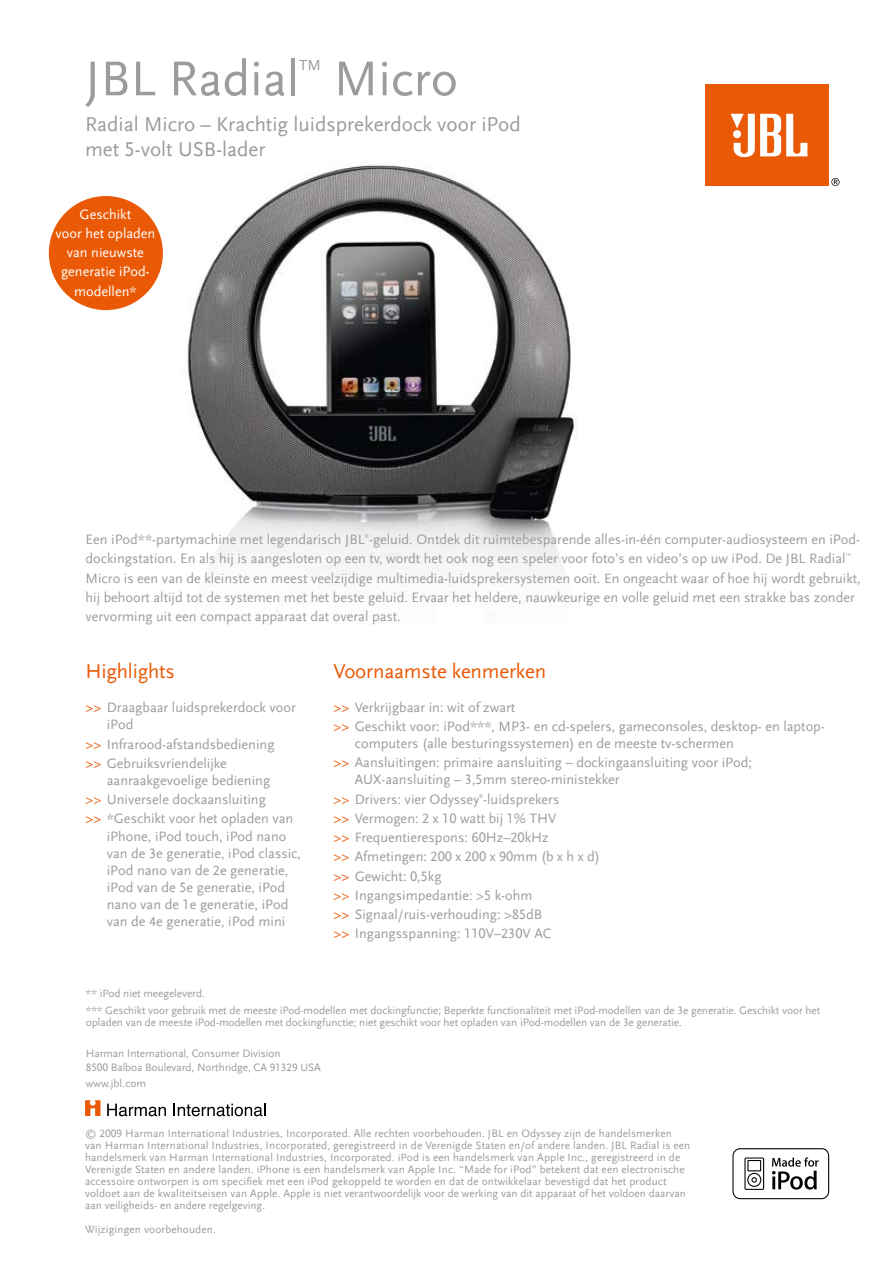
<style>
.page{position:relative;width:893px;height:1263px;background:#fff}
.page>*{position:absolute;margin:0;border:0;box-sizing:border-box;transform-origin:0 0}
.t1{font:51px "Scala Sans LF";color:#9c9c9c}
.t2{font:21px/25.2px "Scala Sans LF";color:#9c9c9c}
.t3{font:21px "Scala Sans LF";letter-spacing:-.01em;color:#ea5a06}
.t4{font:15.3px "Scala Sans LF";color:#9c9c9c}
.t5{font:14.25px/19.2px "Scala Sans LF";color:#9c9c9c}
.t6{font:14.25px/19.2px "Scala Sans LF";color:#fff;text-align:center}
.t7{font:11.25px/12px "Scala Sans LF";letter-spacing:.01em;color:#9c9c9c}
.t8{font:4.2px "Scala Sans LF";color:#9c9c9c}
.s1{color:#ea5a06}
</style>
<div class="page">
<img style="left:187px;top:165px;width:388px;height:413px">
<svg style="left:85px;top:1100px;width:15px;height:16px"></svg>
<svg style="left:107px;top:1104px;width:59px;height:12px"></svg>
<svg style="left:174px;top:1103px;width:92px;height:13px"></svg>
<svg style="left:732px;top:1148px;width:97px;height:51px"></svg>
<div style="left:733px;top:1149px;width:95px;height:49px;background:#fff;border-radius:7px"></div>
<svg style="left:744px;top:1157px;width:20px;height:33px"></svg>
<svg style="left:772px;top:1157px;width:47px;height:32px"></svg>
<div style="left:49px;top:196px;width:114px;height:114px;background:#ea5a06;border-radius:50%"></div>
<div style="left:705px;top:84px;width:124px;height:102px;background:#ea5a06"></div>
<svg style="left:731px;top:114px;width:76px;height:43px"></svg>
<svg style="left:831px;top:178px;width:8px;height:8px"></svg>
<h1 class="t1" style="left:85px;top:51px;width:216px">JBL Radial</h1>
<p class="t4" style="left:299px;top:57px;width:23px">TM</p>
<h1 class="t1" style="left:334px;top:51px;width:126px">Micro</h1>
<h2 class="t2" style="left:85px;top:112px;width:437px">Radial Micro – Krachtig luidsprekerdock voor iPod met 5-volt USB-lader</h2>
<p class="t6" style="left:55px;top:205px;width:101px">Geschikt<br>voor het opladen van nieuwste generatie iPod&shy;modellen*</p>
<p class="t5" style="left:86px;top:530px;width:776px">Een iPod**-partymachine met legendarisch JBL -geluid. Ontdek dit ruimtebesparende alles-in-één computer-audiosysteem en iPod-</p>
<p class="t8" style="left:365px;top:533px;width:6px">®</p>
<p class="t5" style="left:86px;top:549px;width:762px">dockingstation. En als hij is aangesloten op een tv, wordt het ook nog een speler voor foto’s en video’s op uw iPod. De JBL Radial</p>
<p class="t8" style="left:846px;top:553px;width:8px">TM</p>
<p class="t5" style="left:86px;top:569px;width:777px">Micro is een van de kleinste en meest veelzijdige multimedia-luidsprekersystemen ooit. En ongeacht waar of hoe hij wordt gebruikt, hij behoort altijd tot de systemen met het beste geluid. Ervaar het heldere, nauwkeurige en volle geluid met een strakke bas zonder vervorming uit een compact apparaat dat overal past.</p>
<h2 class="t3" style="left:86px;top:660px;width:91px">Highlights</h2>
<p class="t5" style="left:107px;top:699px;width:191px;line-height:17.1px;text-indent:-21px"><span class="s1">&gt;&gt;</span> Draagbaar luidsprekerdock voor iPod</p>
<p class="t5" style="left:86px;top:735px;width:191px"><span class="s1">&gt;&gt;</span> Infrarood-afstandsbediening <span class="s1">&gt;&gt;</span> Gebruiksvriendelijke</p>
<p class="t5" style="left:86px;top:771px;width:209px;text-indent:21px">aanraakgevoelige bediening<br><span class="s1">&gt;&gt;</span> Universele dockaansluiting<br><span class="s1">&gt;&gt;</span> *Geschikt voor het opladen van</p>
<p class="t5" style="left:107px;top:828px;width:196px;line-height:17.1px">iPhone, iPod touch, iPod nano van de 3e generatie, iPod classic, iPod nano van de 2e generatie, iPod van de 5e generatie, iPod nano van de 1e generatie, iPod van de 4e generatie, iPod mini</p>
<h2 class="t3" style="left:334px;top:659px;width:214px">Voornaamste kenmerken</h2>
<p class="t5" style="left:334px;top:698px;width:493px"><span class="s1">&gt;&gt;</span> Verkrijgbaar in: wit of zwart<br><span class="s1">&gt;&gt;</span> Geschikt voor: iPod***, MP3- en cd-spelers, gameconsoles, desktop- en laptop-</p>
<p class="t5" style="left:334px;top:734px;width:420px;text-align:center">computers (alle besturingssystemen) en de meeste tv-schermen<br><span class="s1">&gt;&gt;</span> Aansluitingen: primaire aansluiting – dockingaansluiting voor iPod;</p>
<p class="t5" style="left:334px;top:770px;width:288px;text-indent:21px">AUX-aansluiting – 3,5mm stereo-ministekker <span class="s1">&gt;&gt;</span> Drivers: vier Odyssey -luidsprekers</p>
<p class="t8" style="left:479px;top:793px;width:6px">®</p>
<p class="t5" style="left:334px;top:809px;width:268px"><span class="s1">&gt;&gt;</span> Vermogen: 2 x 10 watt bij 1% THV<br><span class="s1">&gt;&gt;</span> Frequentierespons: 60Hz–20kHz<br><span class="s1">&gt;&gt;</span> Afmetingen: 200 x 200 x 90mm (b x h x d) <span class="s1">&gt;&gt;</span> Gewicht: 0,5kg<br><span class="s1">&gt;&gt;</span> Ingangsimpedantie: &gt;5 k-ohm<br><span class="s1">&gt;&gt;</span> Signaal/ruis-verhouding: &gt;85dB<br><span class="s1">&gt;&gt;</span> Ingangsspanning: 110V–230V AC</p>
<p class="t7" style="left:86px;top:986px;width:736px;line-height:16.2px">** iPod niet meegeleverd.<br>*** Geschikt voor gebruik met de meeste iPod-modellen met dockingfunctie; Beperkte functionaliteit met iPod-modellen van de 3e generatie. Geschikt voor het</p>
<p class="t7" style="left:86px;top:1016px;width:598px">opladen van de meeste iPod-modellen met dockingfunctie; niet geschikt voor het opladen van iPod-modellen van de 3e generatie.</p>
<p class="t7" style="left:86px;top:1047px;width:237px;line-height:13.5px">Harman International, Consumer Division<br>8500 Balboa Boulevard, Northridge, CA 91329 USA</p>
<p class="t7" style="left:86px;top:1077px;width:62px">www.jbl.com</p>
<p class="t7" style="left:85px;top:1127px;width:607px">© 2009 Harman International Industries, Incorporated. Alle rechten voorbehouden. JBL en Odyssey zijn de handelsmerken van Harman International Industries, Incorporated, geregistreerd in de Verenigde Staten en/of andere landen. JBL Radial is een handelsmerk van Harman International Industries, Incorporated. iPod is een handelsmerk van Apple Inc., geregistreerd in de Verenigde Staten en andere landen. iPhone is een handelsmerk van Apple Inc. “Made for iPod” betekent dat een electronische accessoire ontworpen is om specifiek met een iPod gekoppeld te worden en dat de ontwikkelaar bevestigd dat het product voldoet aan de kwaliteitseisen van Apple. Apple is niet verantwoordelijk voor de werking van dit apparaat of het voldoen daarvan aan veiligheids- en andere regelgeving.</p>
<p class="t7" style="left:85px;top:1223px;width:132px">Wijzigingen voorbehouden.</p>
</div>
